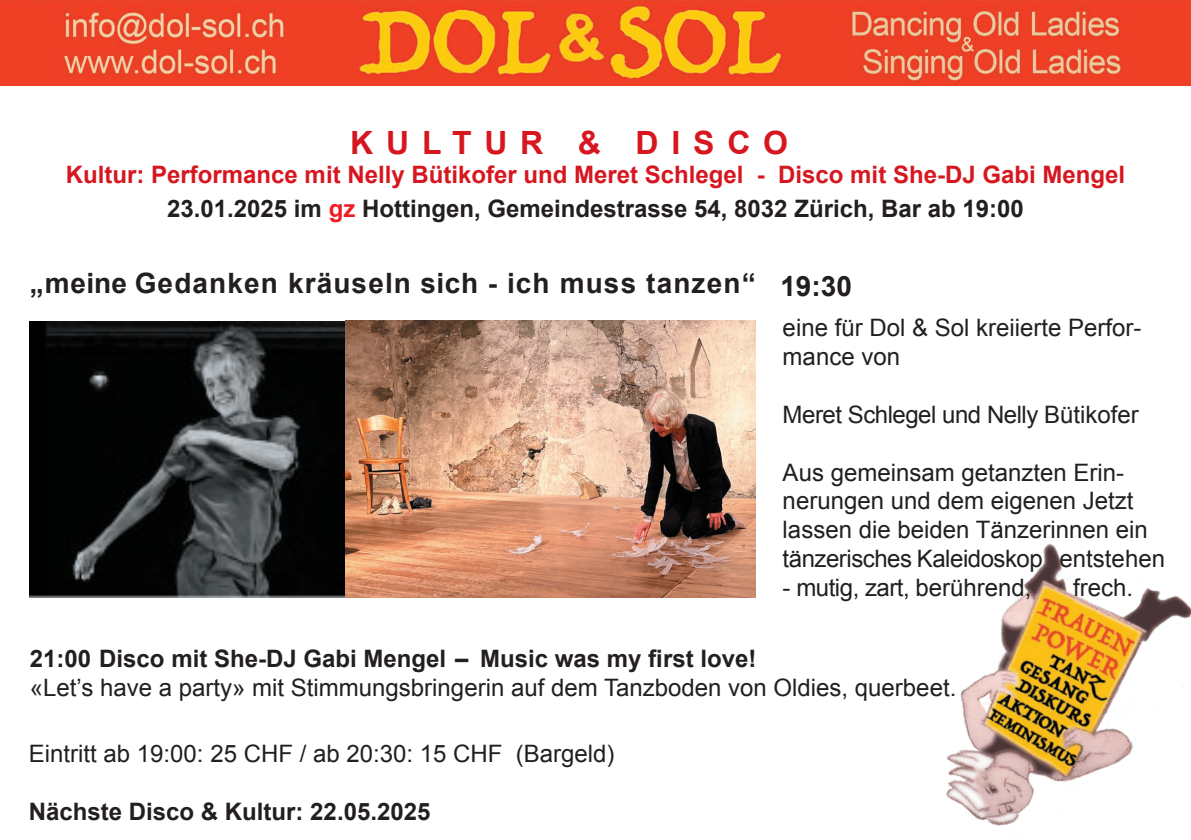
<style>
.page{position:relative;width:1191px;height:840px;background:#fff}
.page>*{position:absolute;margin:0;border:0;box-sizing:border-box;transform-origin:0 0}
.t1{font:700 32px "Arial";letter-spacing:.4em;color:#d7171f}
.t2{font:700 28px "Arial";letter-spacing:.04em;color:#231f20}
.t3{font:24px/28.8px "Arial";color:#231f20}
.t4{font:700 24px/33.6px "Arial";color:#d7171f;text-align:center}
.t5{font:700 24px "Arial";color:#231f20}
.t6{font:24px "Arial";letter-spacing:-.02em;color:#231f20}
.s1{color:#231f20}
.s2{color:#ee1d23}
</style>
<div class="page">
<img style="left:0;top:0;width:1190px;height:85px">
<img style="left:946px;top:543px;width:245px;height:283px">
<img style="left:29px;top:320px;width:726px;height:277px">
<h1 class="t1" style="left:350px;top:125px;width:439px">KULTUR &amp; DISCO</h1>
<p class="t4" style="left:66px;top:158px;width:1060px">Kultur: Performance mit Nelly Bütikofer und Meret Schlegel - Disco mit She-DJ Gabi Mengel<br><span class="s1">23.01.2025 im</span> <span class="s2">gz</span> <span class="s1">Hottingen, Gemeindestrasse 54, 8032 Zürich, Bar ab 19:00</span></p>
<p class="t2" style="left:30px;top:267px;width:727px">„meine Gedanken kräuseln sich - ich muss tanzen“</p>
<p class="t2" style="left:780px;top:270px;width:73px">19:30</p>
<p class="t3" style="left:782px;top:313px;width:360px">eine für Dol &amp; Sol kreiierte Perfor&shy;mance von</p>
<p class="t6" style="left:782px;top:401px;width:358px">Meret Schlegel und Nelly Bütikofer</p>
<p class="t3" style="left:782px;top:457px;width:384px">Aus gemeinsam getanzten Erin&shy;nerungen und dem eigenen Jetzt lassen die beiden Tänzerinnen ein tänzerisches Kaleidoskop entstehen</p>
<p class="t3" style="left:782px;top:572px;width:250px">- mutig, zart, berührend,</p>
<p class="t3" style="left:1073px;top:572px;width:62px">frech.</p>
<p class="t5" style="left:30px;top:645px;width:728px">21:00 Disco mit She-DJ Gabi Mengel – Music was my first love!</p>
<p class="t3" style="left:30px;top:673px;width:928px">«Let’s have a party» mit Stimmungsbringerin auf dem Tanzboden von Oldies, querbeet.</p>
<p class="t3" style="left:29px;top:739px;width:587px">Eintritt ab 19:00: 25 CHF / ab 20:30: 15 CHF (Bargeld)</p>
<p class="t5" style="left:29px;top:797px;width:403px">Nächste Disco &amp; Kultur: 22.05.2025</p>
</div>
